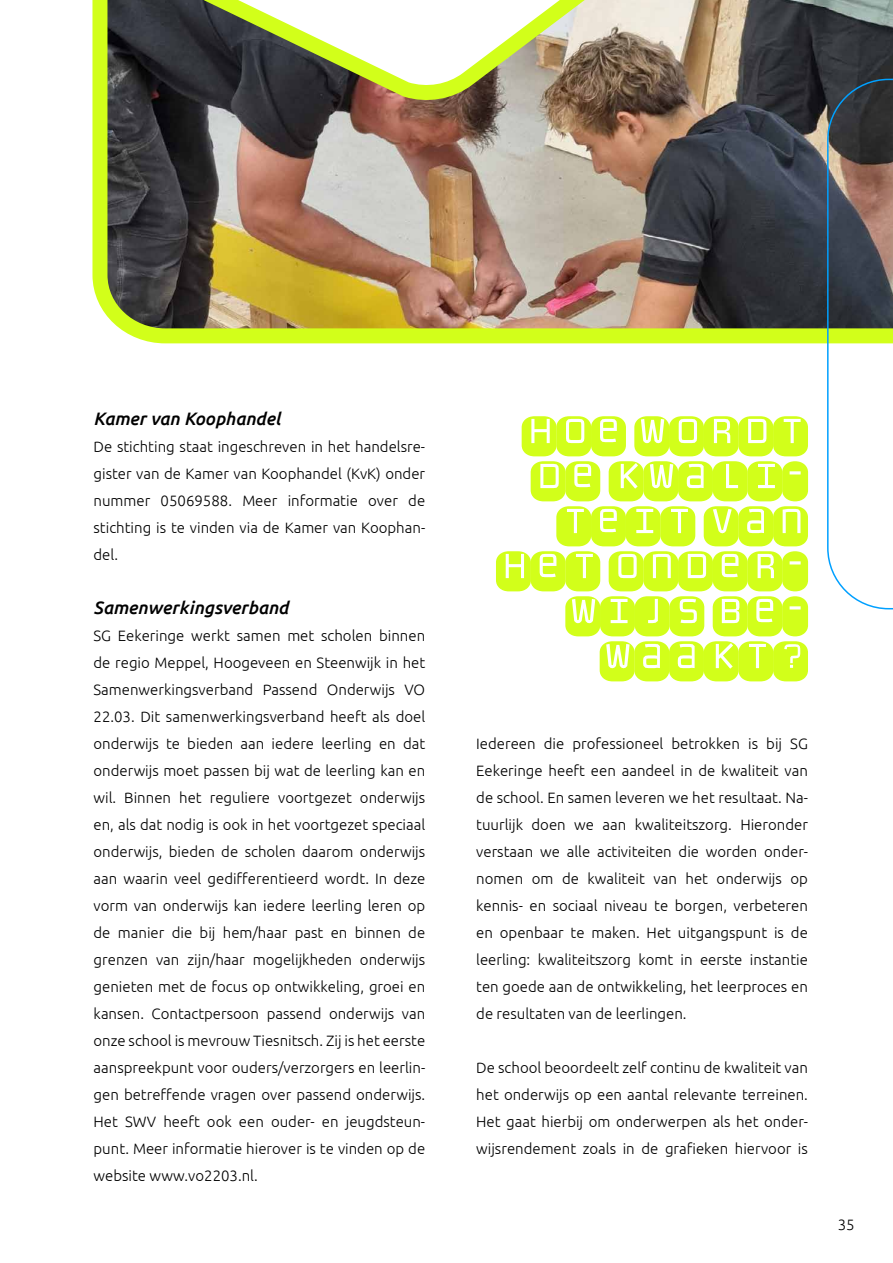
<style>
.page{position:relative;width:893px;height:1263px;background:#fff}
.page>*{position:absolute;margin:0;border:0;box-sizing:border-box;transform-origin:0 0}
.t1{font:60px/45px "Monofett";color:#d2ff1a;text-align:right}
.t2{font:italic 500 18px "Ubuntu";color:#000}
.t3{font:300 15px/27px "Ubuntu";color:#000;text-align:justify}
</style>
<div class="page">
<img style="left:92px;top:0;width:801px;height:344px">
<svg style="left:826px;top:78px;width:67px;height:532px"></svg>
<p class="t2" style="left:94px;top:410px;width:189px">Kamer van Koophandel</p>
<p class="t3" style="left:94px;top:434px;width:333px">De stichting staat ingeschreven in het handelsre&shy;gister van de Kamer van Koophandel (KvK) onder nummer 05069588. Meer informatie over de stichting is te vinden via de Kamer van Koophan&shy;del.</p>
<p class="t2" style="left:94px;top:599px;width:196px">Samenwerkingsverband</p>
<p class="t3" style="left:94px;top:623px;width:333px">SG Eekeringe werkt samen met scholen binnen de regio Meppel, Hoogeveen en Steenwijk in het Samenwerkingsverband Passend Onderwijs VO 22.03. Dit samenwerkingsverband heeft als doel onderwijs te bieden aan iedere leerling en dat onderwijs moet passen bij wat de leerling kan en wil. Binnen het reguliere voortgezet onderwijs en, als dat nodig is ook in het voortgezet speciaal onderwijs, bieden de scholen daarom onderwijs aan waarin veel gedifferentieerd wordt. In deze vorm van onderwijs kan iedere leerling leren op de manier die bij hem/haar past en binnen de grenzen van zijn/haar mogelijkheden onderwijs genieten met de focus op ontwikkeling, groei en kansen. Contactpersoon passend onderwijs van onze school is mevrouw Tiesnitsch. Zij is het eerste aanspreekpunt voor ouders/verzorgers en leerlin&shy;gen betreffende vragen over passend onderwijs.<br>Het SWV heeft ook een ouder- en jeugdsteun&shy;punt. Meer informatie hierover is te vinden op de website www.vo2203.nl.</p>
<h1 class="t1" style="left:496px;top:413px;width:314px">HOE WORDT<br>DE KWALI-<br>TEIT VAN<br>HET ONDER-<br>WIJS BE-<br>WAAKT?</h1>
<p class="t3" style="left:476px;top:731px;width:333px">Iedereen die professioneel betrokken is bij SG Eekeringe heeft een aandeel in de kwaliteit van de school. En samen leveren we het resultaat. Na&shy;tuurlijk doen we aan kwaliteitszorg. Hieronder verstaan we alle activiteiten die worden onder&shy;nomen om de kwaliteit van het onderwijs op kennis- en sociaal niveau te borgen, verbeteren en openbaar te maken. Het uitgangspunt is de leerling: kwaliteitszorg komt in eerste instantie ten goede aan de ontwikkeling, het leerproces en de resultaten van de leerlingen.</p>
<p class="t3" style="left:476px;top:1055px;width:333px">De school beoordeelt zelf continu de kwaliteit van het onderwijs op een aantal relevante terreinen.<br>Het gaat hierbij om onderwerpen als het onder&shy;wijsrendement zoals in de grafieken hiervoor is</p>
<p class="t3" style="left:838px;top:1212px;width:18px">35</p>
</div>
